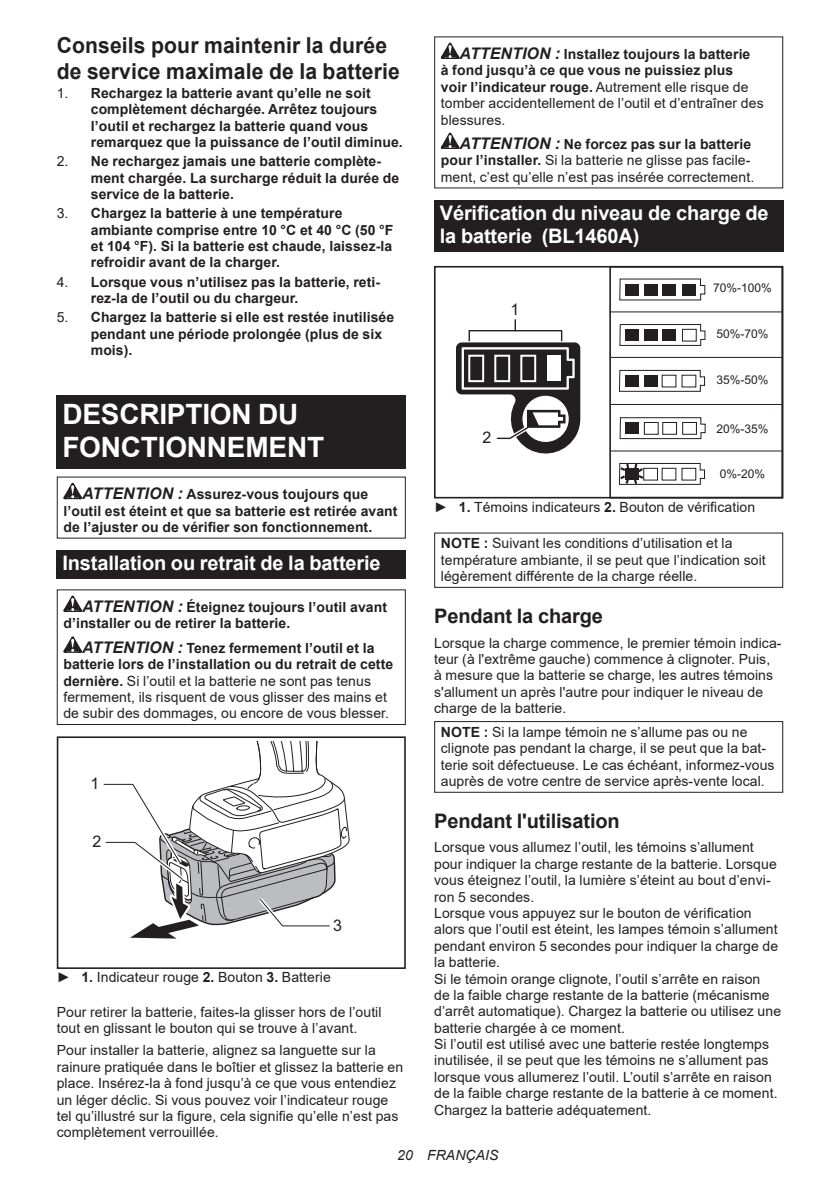
<style>
.page{position:relative;width:840px;height:1191px;background:#fff}
.page>*{position:absolute;margin:0;border:0;box-sizing:border-box;transform-origin:0 0}
.t1{font:700 28px/32.8px "Arial";letter-spacing:-.01em;color:#fff}
.t2{font:700 22px/25.8px "Arial";letter-spacing:.005em;color:#231f20;scale:.96 1}
.t3{font:700 20px/23.4px "Arial";letter-spacing:-.01em;color:#fff}
.t4{font:700 20px "Arial";letter-spacing:-.01em;color:#231f20}
.t5{font:16px "Arial";color:#231f20}
.t6{font:14px/16.4px "Arial";letter-spacing:.005em;color:#231f20}
.t7{font:700 14px/16.4px "Arial";letter-spacing:.005em;color:#231f20}
.t8{font:italic 14px "Arial";letter-spacing:.005em;color:#231f20}
.t9{font:12px "Arial";color:#231f20}
.s1{font-weight:400}
.s2{font-style:italic;font-size:16px}
.s3{font-weight:700;font-style:italic;font-size:16px}
.s4{font-weight:700}
</style>
<div class="page">
<div style="left:57px;top:395px;width:348px;height:73px;background:#231f20"></div>
<svg style="left:63px;top:483px;width:19px;height:16px"></svg>
<div style="left:57px;top:550px;width:348px;height:28px;background:#231f20"></div>
<svg style="left:63px;top:595px;width:19px;height:17px"></svg>
<svg style="left:63px;top:636px;width:19px;height:17px"></svg>
<div style="left:57px;top:589px;width:348px;height:136px;border:1px solid #231f20"></div>
<div style="left:57px;top:736px;width:348px;height:233px;border:2px solid #231f20"></div>
<svg style="left:103px;top:742px;width:247px;height:197px"></svg>
<svg style="left:440px;top:43px;width:19px;height:16px"></svg>
<svg style="left:440px;top:133px;width:19px;height:16px"></svg>
<div style="left:434px;top:200px;width:348px;height:52px;background:#231f20"></div>
<svg style="left:619px;top:278px;width:86px;height:23px"></svg>
<div style="left:625px;top:284px;width:13px;height:11px;background:#231f20"></div>
<div style="left:643px;top:284px;width:14px;height:11px;background:#231f20"></div>
<div style="left:662px;top:284px;width:13px;height:11px;background:#231f20"></div>
<div style="left:682px;top:284px;width:13px;height:11px;background:#231f20"></div>
<svg style="left:618px;top:324px;width:87px;height:161px"></svg>
<svg style="left:456px;top:319px;width:124px;height:135px"></svg>
<div style="left:609px;top:266px;width:174px;height:232px;border:2px solid #231f20"></div>
<hr style="left:609px;top:311px;width:172px;height:1px;background:#231f20">
<hr style="left:609px;top:357px;width:172px;height:1px;background:#231f20">
<hr style="left:610px;top:404px;width:171px;height:1px;background:#231f20">
<hr style="left:610px;top:450px;width:172px;height:1px;background:#231f20">
<div style="left:433px;top:266px;width:349px;height:232px;border:2px solid #231f20"></div>
<div style="left:434px;top:532px;width:348px;height:56px;border:1px solid #231f20"></div>
<div style="left:434px;top:721px;width:348px;height:71px;border:1px solid #231f20"></div>
<h2 class="t2" style="left:57px;top:33px;width:359px">Conseils pour maintenir la durée de service maximale de la batterie</h2>
<p class="t7" style="left:91px;top:85px;width:313px;text-indent:-34px"><span class="s1">1.</span> Rechargez la batterie avant qu’elle ne soit complètement déchargée. Arrêtez toujours l’outil et rechargez la batterie quand vous remarquez que la puissance de l’outil diminue.</p>
<p class="t7" style="left:91px;top:153px;width:310px;text-indent:-34px"><span class="s1">2.</span> Ne rechargez jamais une batterie complète&shy;ment chargée. La surcharge réduit la durée de service de la batterie.</p>
<p class="t7" style="left:91px;top:205px;width:304px;text-indent:-34px"><span class="s1">3.</span> Chargez la batterie à une température ambiante comprise entre 10 °C et 40 °C (50 °F et 104 °F). Si la batterie est chaude, laissez-la refroidir avant de la charger.</p>
<p class="t7" style="left:91px;top:274px;width:291px;text-indent:-34px"><span class="s1">4.</span> Lorsque vous n’utilisez pas la batterie, reti&shy;rez-la de l’outil ou du chargeur.</p>
<p class="t7" style="left:91px;top:309px;width:305px;text-indent:-34px"><span class="s1">5.</span> Chargez la batterie si elle est restée inutilisée pendant une période prolongée (plus de six mois).</p>
<h1 class="t1" style="left:62px;top:398px;width:263px">DESCRIPTION DU<br>FONCTIONNEMENT</h1>
<p class="t7" style="left:63px;top:486px;width:335px;text-indent:19px"><span class="s2">ATTENTION :</span> Assurez-vous toujours que l’outil est éteint et que sa batterie est retirée avant de l’ajuster ou de vérifier son fonctionnement.</p>
<h3 class="t3" style="left:62px;top:551px;width:319px">Installation ou retrait de la batterie</h3>
<p class="t7" style="left:63px;top:599px;width:325px;text-indent:19px"><span class="s2">ATTENTION :</span> Éteignez toujours l’outil avant d’installer ou de retirer la batterie.</p>
<p class="t6" style="left:63px;top:639px;width:331px;text-indent:19px"><span class="s3">ATTENTION :</span> <span class="s4">Tenez fermement l’outil et la batterie lors de l’installation ou du retrait de cette dernière.</span> Si l’outil et la batterie ne sont pas tenus fermement, ils risquent de vous glisser des mains et de subir des dommages, ou encore de vous blesser.</p>
<p class="t5" style="left:90px;top:773px;width:10px">1</p>
<p class="t5" style="left:92px;top:831px;width:10px">2</p>
<p class="t5" style="left:333px;top:914px;width:10px">3</p>
<p class="t6" style="left:57px;top:969px;width:275px">► <span class="s4">1.</span> Indicateur rouge <span class="s4">2.</span> Bouton <span class="s4">3.</span> Batterie</p>
<p class="t6" style="left:57px;top:1003px;width:326px">Pour retirer la batterie, faites-la glisser hors de l’outil tout en glissant le bouton qui se trouve à l’avant.</p>
<p class="t6" style="left:57px;top:1042px;width:348px">Pour installer la batterie, alignez sa languette sur la rainure pratiquée dans le boîtier et glissez la batterie en place. Insérez-la à fond jusqu’à ce que vous entendiez un léger déclic. Si vous pouvez voir l’indicateur rouge tel qu’illustré sur la figure, cela signifie qu’elle n’est pas complètement verrouillée.</p>
<p class="t7" style="left:440px;top:46px;width:324px;text-indent:19px"><span class="s2">ATTENTION :</span> Installez toujours la batterie<br>à fond jusqu’à ce que vous ne puissiez plus<br>voir l’indicateur rouge. <span class="s1">Autrement elle risque de tomber accidentellement de l’outil et d’entraîner des blessures.</span></p>
<p class="t6" style="left:440px;top:136px;width:315px;text-indent:19px"><span class="s3">ATTENTION :</span> <span class="s4">Ne forcez pas sur la batterie pour l’installer.</span> Si la batterie ne glisse pas facile&shy;ment, c’est qu’elle n’est pas insérée correctement.</p>
<h3 class="t3" style="left:439px;top:201px;width:330px">Vérification du niveau de charge de la batterie (BL1460A)</h3>
<p class="t5" style="left:510px;top:298px;width:10px">1</p>
<p class="t9" style="left:712px;top:280px;width:60px">70%-100%</p>
<p class="t9" style="left:716px;top:326px;width:54px">50%-70%</p>
<p class="t9" style="left:716px;top:372px;width:54px">35%-50%</p>
<p class="t9" style="left:716px;top:420px;width:54px">20%-35%</p>
<p class="t9" style="left:719px;top:466px;width:47px">0%-20%</p>
<p class="t6" style="left:434px;top:499px;width:322px">► <span class="s4">1.</span> Témoins indicateurs <span class="s4">2.</span> Bouton de vérification</p>
<p class="t6" style="left:440px;top:535px;width:326px"><span class="s4">NOTE :</span> Suivant les conditions d’utilisation et la température ambiante, il se peut que l’indication soit légèrement différente de la charge réelle.</p>
<h3 class="t4" style="left:434px;top:601px;width:170px">Pendant la charge</h3>
<p class="t6" style="left:434px;top:634px;width:349px">Lorsque la charge commence, le premier témoin indica&shy;teur (à l'extrême gauche) commence à clignoter. Puis,<br>à mesure que la batterie se charge, les autres témoins s'allument un après l'autre pour indiquer le niveau de charge de la batterie.</p>
<p class="t6" style="left:440px;top:723px;width:335px"><span class="s4">NOTE :</span> Si la lampe témoin ne s’allume pas ou ne clignote pas pendant la charge, il se peut que la bat&shy;terie soit défectueuse. Le cas échéant, informez-vous auprès de votre centre de service après-vente local.</p>
<h3 class="t4" style="left:434px;top:806px;width:187px">Pendant l'utilisation</h3>
<p class="t6" style="left:434px;top:839px;width:348px">Lorsque vous allumez l’outil, les témoins s’allument pour indiquer la charge restante de la batterie. Lorsque vous éteignez l’outil, la lumière s’éteint au bout d’envi&shy;ron 5 secondes.<br>Lorsque vous appuyez sur le bouton de vérification alors que l’outil est éteint, les lampes témoin s’allument pendant environ 5 secondes pour indiquer la charge de la batterie.<br>Si le témoin orange clignote, l’outil s’arrête en raison<br>de la faible charge restante de la batterie (mécanisme d’arrêt automatique). Chargez la batterie ou utilisez une batterie chargée à ce moment.<br>Si l’outil est utilisé avec une batterie restée longtemps inutilisée, il se peut que les témoins ne s’allument pas lorsque vous allumerez l’outil. L’outil s’arrête en raison de la faible charge restante de la batterie à ce moment.<br>Chargez la batterie adéquatement.</p>
<p class="t5" style="left:482px;top:427px;width:10px">2</p>
<p class="t8" style="left:397px;top:1146px;width:103px">20 FRANÇAIS</p>
</div>
